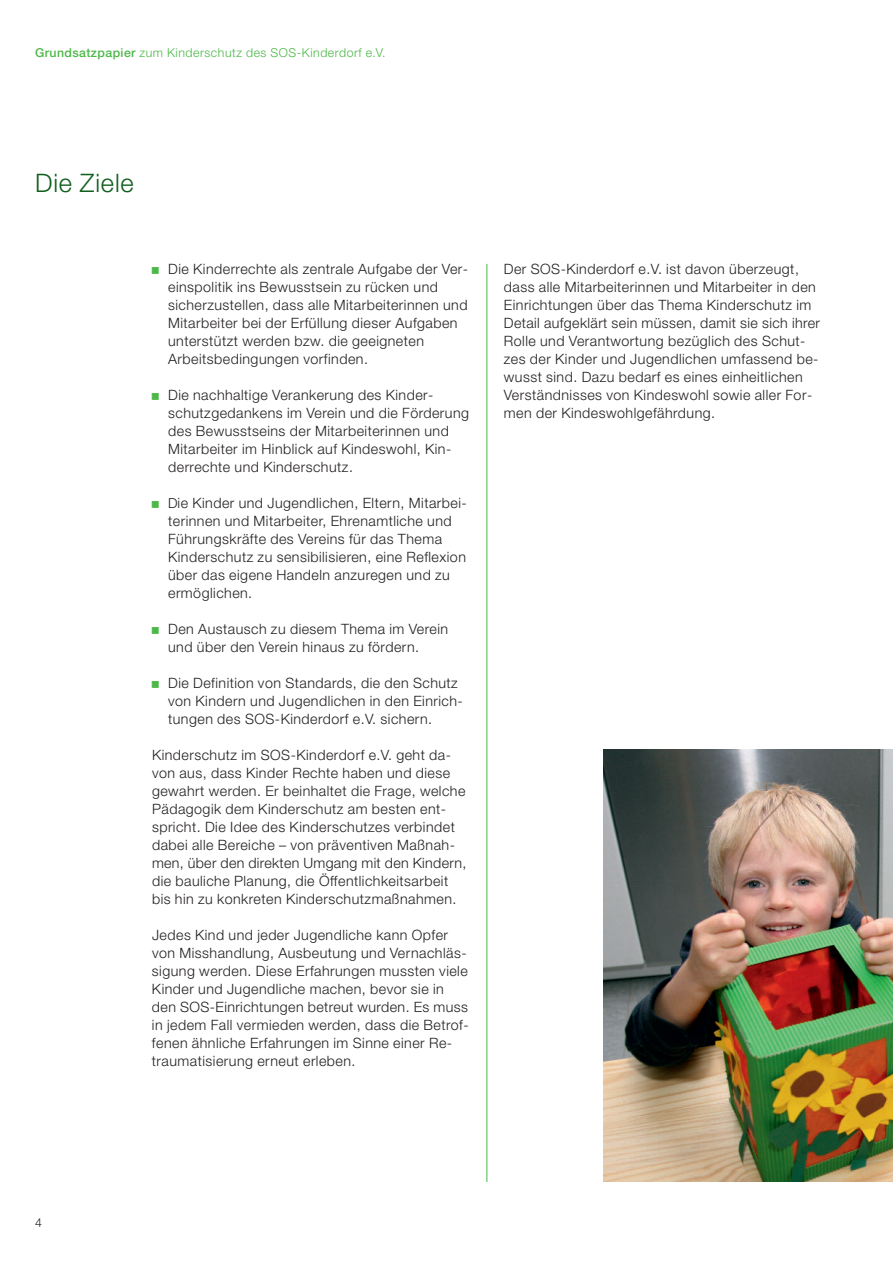
<style>
.page{position:relative;width:893px;height:1263px;background:#fff}
.page>*{position:absolute;margin:0;border:0;box-sizing:border-box;transform-origin:0 0}
.t1{font:300 25.5px "Helvetica Neue LT";letter-spacing:.035em;color:#105f1e}
.t2{font:300 14.25px/18px "Helvetica Neue LT";letter-spacing:.035em;color:#231f20}
.t3{font:300 12.3px "Helvetica Neue LT";letter-spacing:.045em;color:#4cb848}
.t4{font:300 12.3px "Helvetica Neue LT";color:#231f20}
.s1{font-weight:500}
.s2{font-size:13.8px}
</style>
<div class="page">
<img style="left:604px;top:750px;width:289px;height:432px">
<hr style="left:487px;top:264px;width:1px;height:918px;background:#4cb848">
<p class="t3" style="left:35px;top:48px;width:352px"><span class="s1">Grundsatzpapier</span> zum Kinderschutz des SOS-Kinderdorf e.V.</p>
<h1 class="t1" style="left:35px;top:174px;width:100px">Die Ziele</h1>
<p class="t2" style="left:168px;top:261px;width:301px">Die Kinderrechte als zentrale Aufgabe der Ver&shy;einspolitik ins Bewusstsein zu rücken und sicherzustellen, dass alle Mitarbeiterinnen und Mitarbeiter bei der Erfüllung dieser Aufgaben unterstützt werden bzw. die geeigneten Arbeitsbedingungen vorfinden.</p>
<p class="t2" style="left:168px;top:387px;width:302px">Die nachhaltige Verankerung des Kinder&shy;schutzgedankens im Verein und die Förderung des Bewusstseins der Mitarbeiterinnen und Mitarbeiter im Hinblick auf Kindeswohl, Kin&shy;derrechte und Kinderschutz.</p>
<p class="t2" style="left:168px;top:495px;width:300px"><span class="s2">D</span>ie Kinder und Jugendlichen, Eltern, Mitarbei&shy;terinnen und Mitarbeiter, Ehrenamtliche und Führungskräfte des Vereins für das Thema Kinderschutz zu sensibilisieren, eine Reflexion über das eigene Handeln anzuregen und zu ermöglichen.</p>
<p class="t2" style="left:168px;top:621px;width:281px">Den Austausch zu diesem Thema im Verein und über den Verein hinaus zu fördern.</p>
<p class="t2" style="left:168px;top:675px;width:296px">Die Definition von Standards, die den Schutz von Kindern und Jugendlichen in den Einrich&shy;tungen des SOS-Kinderdorf e.V. sichern.</p>
<p class="t2" style="left:152px;top:747px;width:316px">Kinderschutz im SOS-Kinderdorf e.V. geht da&shy;von aus, dass Kinder Rechte haben und diese gewahrt werden. Er beinhaltet die Frage, welche Pädagogik dem Kinderschutz am besten ent&shy;spricht. Die Idee des Kinderschutzes verbindet dabei alle Bereiche – von präventiven Maßnah&shy;men, über den direkten Umgang mit den Kindern, die bauliche Planung, die Öffentlichkeitsarbeit bis hin zu konkreten Kinderschutzmaßnahmen.</p>
<p class="t2" style="left:152px;top:927px;width:318px">Jedes Kind und jeder Jugendliche kann Opfer von Misshandlung, Ausbeutung und Vernachläs&shy;sigung werden. Diese Erfahrungen mussten viele Kinder und Jugendliche machen, bevor sie in den SOS-Einrichtungen betreut wurden. Es muss in jedem Fall vermieden werden, dass die Betrof&shy;fenen ähnliche Erfahrungen im Sinne einer Re&shy;traumatisierung erneut erleben.</p>
<p class="t2" style="left:504px;top:261px;width:318px">Der SOS-Kinderdorf e.V. ist davon überzeugt, dass alle Mitarbeiterinnen und Mitarbeiter in den Einrichtungen über das Thema Kinderschutz im Detail aufgeklärt sein müssen, damit sie sich ihrer Rolle und Verantwortung bezüglich des Schut&shy;zes der Kinder und Jugendlichen umfassend be&shy;wusst sind. Dazu bedarf es eines einheitlichen Verständnisses von Kindeswohl sowie aller For&shy;men der Kindeswohlgefährdung.</p>
<p class="t4" style="left:35px;top:1218px;width:8px">4</p>
</div>
